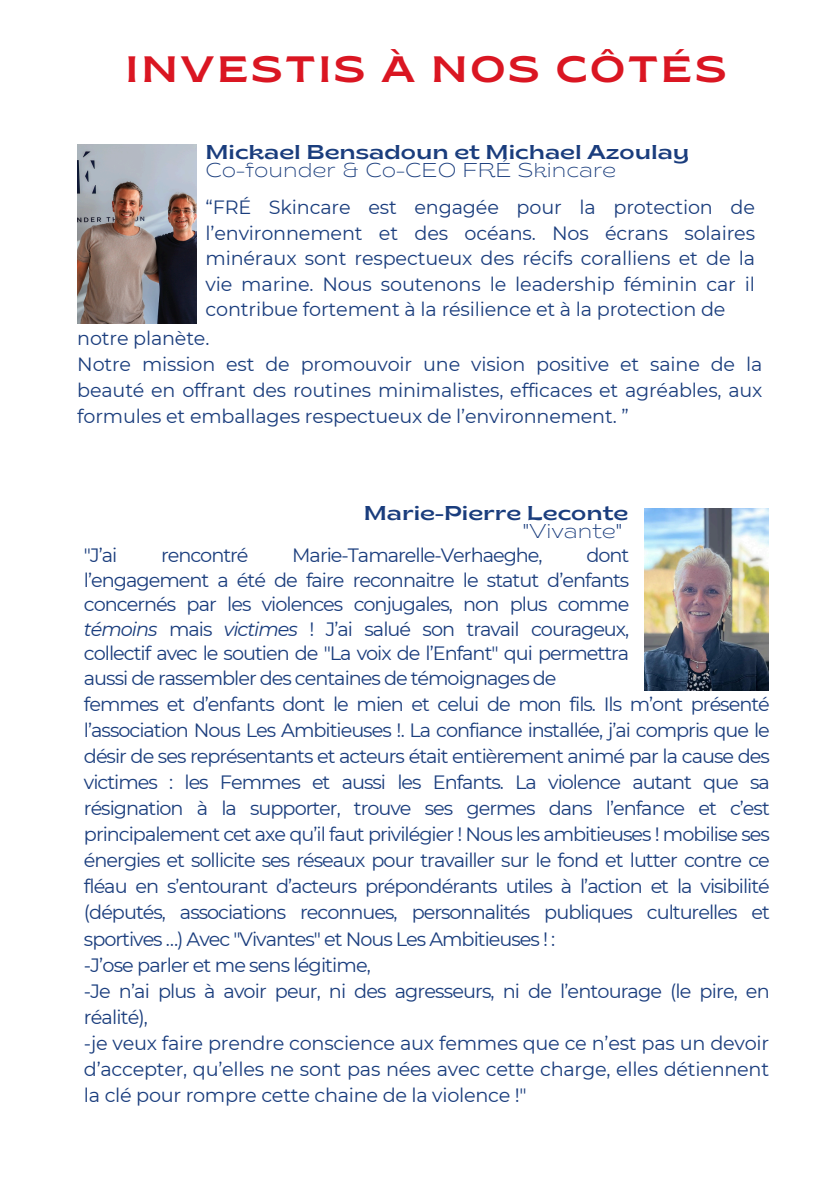
<style>
.page{position:relative;width:839px;height:1191px;background:#fff}
.page>*{position:absolute;margin:0;border:0;box-sizing:border-box;transform-origin:0 0}
.t1{font:semi-expanded 36.6px "Brice";letter-spacing:.08em;color:#da1622}
.t2{font:semi-expanded 20px "Brice";color:#1a3d7d}
.t3{font:200 semi-expanded 20px "Brice";color:#1a3d7d}
.t4{font:19.2px/26px "Montserrat";letter-spacing:-.045em;color:#1a3d7d;text-align:justify}
.t5{font:19.2px "Montserrat";letter-spacing:-.01em;color:#1a3d7d}
.s1{font-style:italic}
</style>
<div class="page">
<img style="left:644px;top:509px;width:124px;height:181px">
<img style="left:78px;top:145px;width:118px;height:178px">
<p class="t1" style="left:125px;top:54px;width:602px">INVESTIS À NOS CÔTÉS</p>
<p class="t2" style="left:205px;top:144px;width:485px">Mickael Bensadoun et Michael Azoulay</p>
<p class="t3" style="left:205px;top:162px;width:412px">Co-founder &amp; Co-CEO FRÉ Skincare</p>
<p class="t4" style="left:205px;top:194px;width:551px">“FRÉ Skincare est engagée pour la protection de l’environnement et des océans. Nos écrans solaires minéraux sont respectueux des récifs coralliens et de la vie marine. Nous soutenons le leadership féminin car il contribue fortement à la résilience et à la protection de</p>
<p class="t5" style="left:77px;top:327px;width:134px">notre planète.</p>
<p class="t4" style="left:77px;top:351px;width:686px">Notre mission est de promouvoir une vision positive et saine de la beauté en offrant des routines minimalistes, efficaces et agréables, aux formules et emballages respectueux de l’environnement. ”</p>
<p class="t2" style="left:364px;top:505px;width:266px">Marie-Pierre Leconte</p>
<p class="t3" style="left:522px;top:523px;width:101px">"Vivante"</p>
<h1 class="t4" style="left:84px;top:542px;width:35px">"J’ai</h1>
<h1 class="t4" style="left:161px;top:542px;width:89px">rencontré</h1>
<h1 class="t4" style="left:292px;top:542px;width:252px">Marie-Tamarelle-Verhaeghe,</h1>
<h1 class="t4" style="left:84px;top:543px;width:547px;line-height:24.6px;text-indent:502px">dont l’engagement a été de faire reconnaitre le statut d’enfants concernés par les violences conjugales, non plus comme <span class="s1">témoins</span> mais <span class="s1">victimes</span> ! J’ai salué son travail courageux, collectif avec le soutien de "La voix de l’Enfant" qui permettra aussi de rassembler des centaines de témoignages de</h1>
<p class="t4" style="left:84px;top:692px;width:687px">femmes et d’enfants dont le mien et celui de mon fils. Ils m’ont présenté l’association Nous Les Ambitieuses !. La confiance installée, j’ai compris que le désir de ses représentants et acteurs était entièrement animé par la cause des victimes : les Femmes et aussi les Enfants. La violence autant que sa résignation à la supporter, trouve ses germes dans l’enfance et c’est principalement cet axe qu’il faut privilégier ! Nous les ambitieuses ! mobilise ses énergies et sollicite ses réseaux pour travailler sur le fond et lutter contre ce fléau en s’entourant d’acteurs prépondérants utiles à l’action et la visibilité (députés, associations reconnues, personnalités publiques culturelles et sportives …) Avec "Vivantes" et Nous Les Ambitieuses ! :</p>
<p class="t4" style="left:84px;top:952px;width:288px">-J’ose parler et me sens légitime,</p>
<p class="t4" style="left:84px;top:978px;width:687px">-Je n’ai plus à avoir peur, ni des agresseurs, ni de l’entourage (le pire, en réalité),</p>
<p class="t4" style="left:84px;top:1030px;width:686px">-je veux faire prendre conscience aux femmes que ce n’est pas un devoir d’accepter, qu’elles ne sont pas nées avec cette charge, elles détiennent la clé pour rompre cette chaine de la violence !"</p>
</div>
